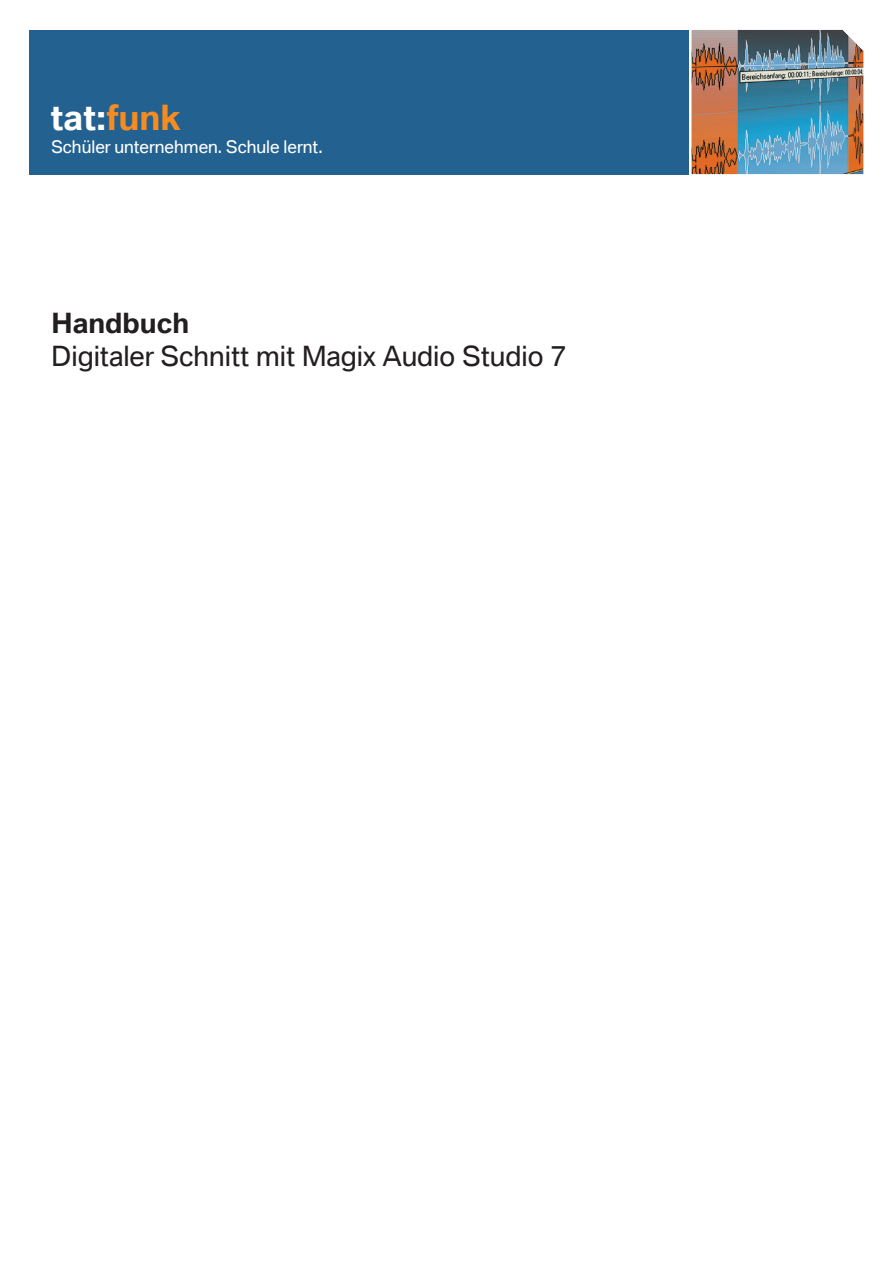
<style>
.page{position:relative;width:893px;height:1263px;background:#fff}
.page>*{position:absolute;margin:0;border:0;box-sizing:border-box;transform-origin:0 0}
.t1{font:700 33.75px "BMW Type";color:#fff}
.t2{font:27px "BMW Type";color:#231f20}
.t3{font:700 27px "BMW Type";color:#231f20}
.t4{font:16.8px "BMW Type";color:#fff}
.s1{color:#f68b1f}
</style>
<div class="page">
<img style="left:691px;top:30px;width:172px;height:144px">
<div style="left:30px;top:30px;width:659px;height:144px;background:#236290"></div>
<p class="t1" style="left:50px;top:98px;width:131px">tat:<span class="s1">funk</span></p>
<p class="t4" style="left:51px;top:137px;width:273px">Schüler unternehmen. Schule lernt.</p>
<p class="t3" style="left:52px;top:308px;width:139px">Handbuch</p>
<p class="t2" style="left:52px;top:340px;width:516px">Digitaler Schnitt mit Magix Audio Studio 7</p>
</div>
